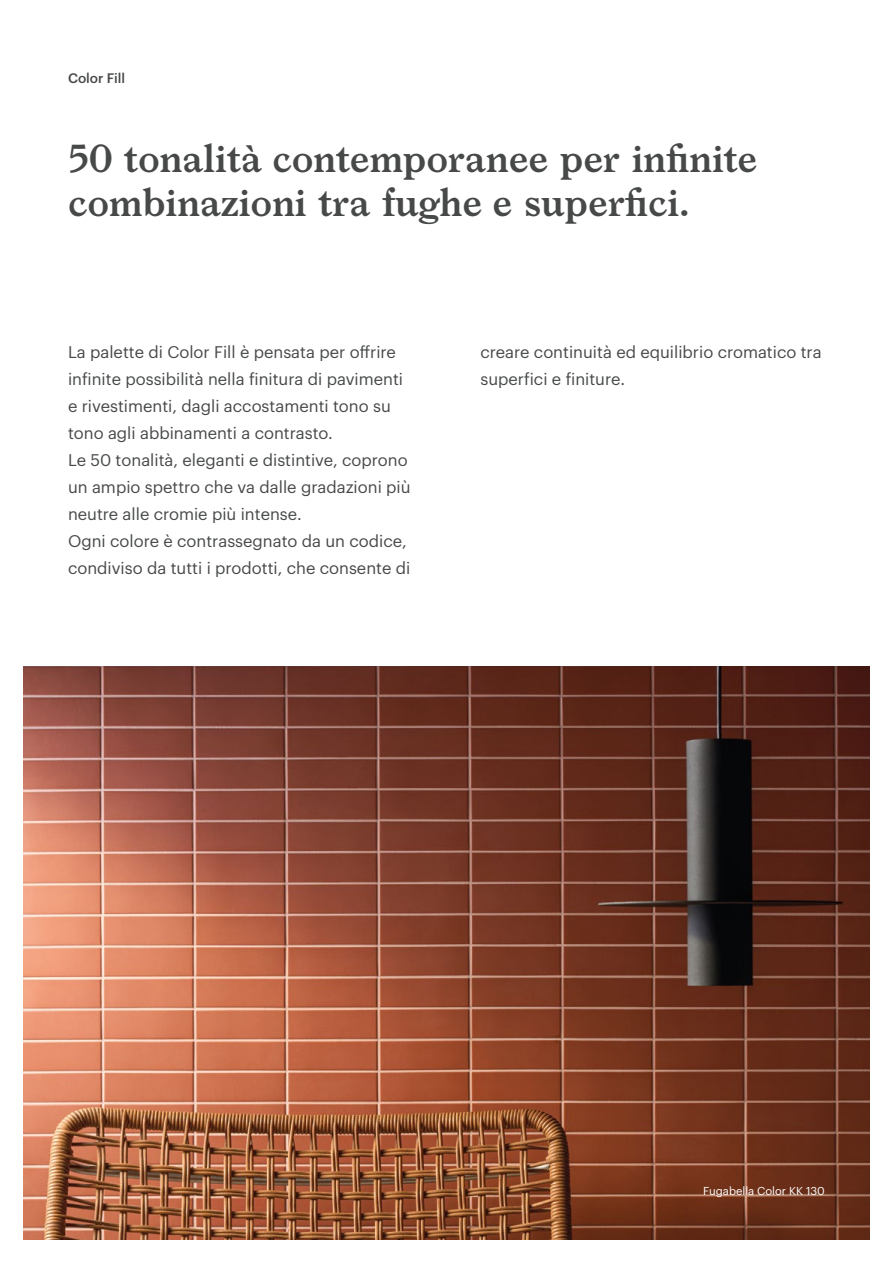
<style>
.page{position:relative;width:893px;height:1263px;background:#fff}
.page>*{position:absolute;margin:0;border:0;box-sizing:border-box;transform-origin:0 0}
.t1{font:600 37.5px/43.5px "Larish Neue";color:#474949}
.t2{font:16.5px/27px "Graphik";color:#474949}
.t3{font:500 13.5px "Graphik";color:#474949}
.t4{font:11.25px "Graphik";color:#fff}
</style>
<div class="page">
<img style="left:23px;top:667px;width:847px;height:572px">
<p class="t3" style="left:68px;top:68px;width:59px">Color Fill</p>
<h1 class="t1" style="left:68px;top:134px;width:691px">50 tonalità contemporanee per infinite combinazioni tra fughe e superfici.</h1>
<p class="t2" style="left:68px;top:337px;width:344px">La palette di Color Fill è pensata per offrire infinite possibilità nella finitura di pavimenti e rivestimenti, dagli accostamenti tono su tono agli abbinamenti a contrasto.<br>Le 50 tonalità, eleganti e distintive, coprono un ampio spettro che va dalle gradazioni più neutre alle cromie più intense.<br>Ogni colore è contrassegnato da un codice, condiviso da tutti i prodotti, che consente di</p>
<p class="t2" style="left:480px;top:337px;width:343px">creare continuità ed equilibrio cromatico tra superfici e finiture.</p>
<p class="t4" style="left:703px;top:1182px;width:123px">Fugabella Color KK 130</p>
</div>
